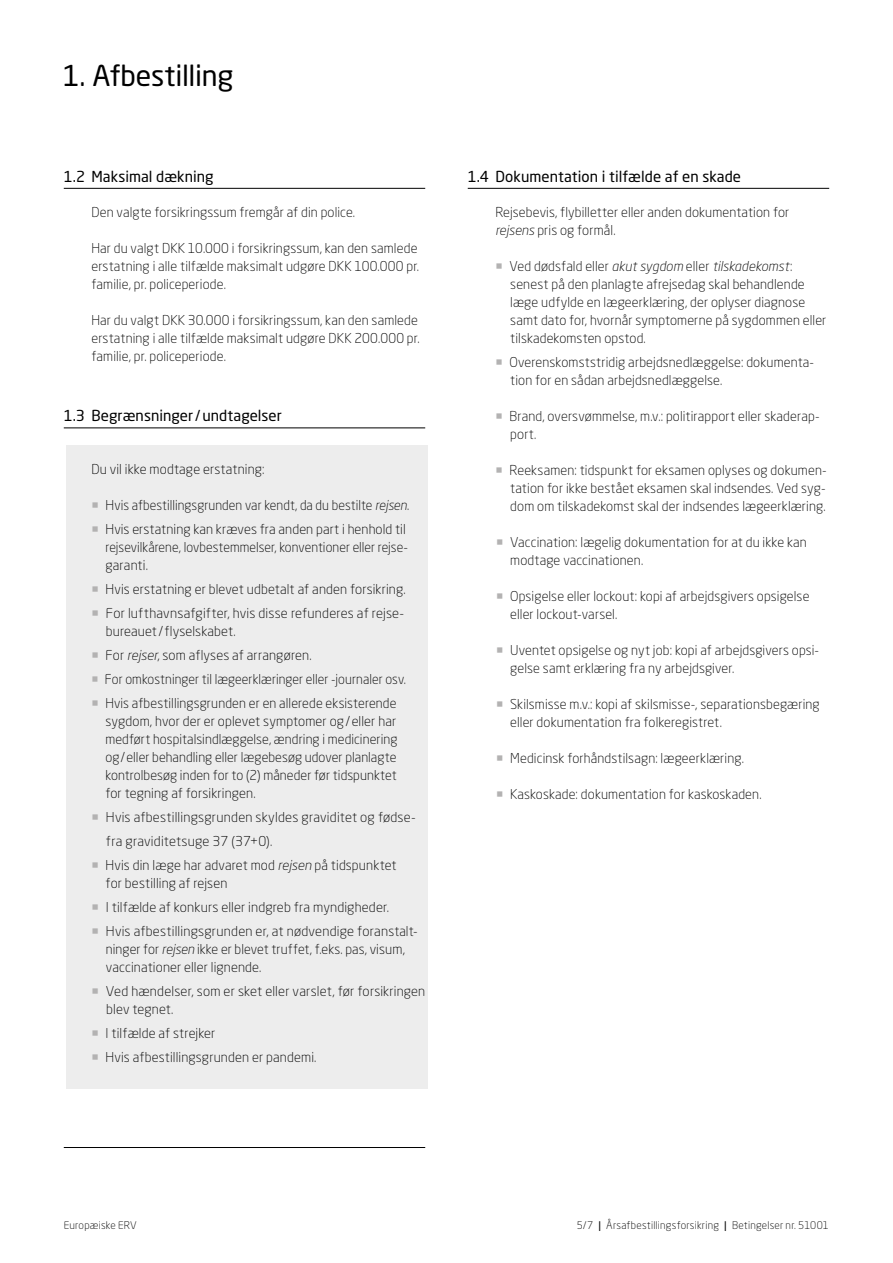
<style>
.page{position:relative;width:893px;height:1263px;background:#fff}
.page>*{position:absolute;margin:0;border:0;box-sizing:border-box;transform-origin:0 0}
.t1{font:28.5px "Neo Sans W1 G";letter-spacing:-.01em;color:#000}
.t2{font:15px "Neo Sans W1 G";letter-spacing:.005em;color:#000}
.t3{font:300 13.5px/18px "Neo Sans W1 G";letter-spacing:.01em;color:#000}
.t4{font:300 13.5px "Neo Sans W1 G";letter-spacing:.01em;color:#000;scale:.96 1}
.t5{font:italic 300 13.5px "Neo Sans Pro";letter-spacing:.005em;color:#000}
.t6{font:300 10.5px "Neo Sans W1 G";letter-spacing:.02em;color:#000}
.s1{color:#b3b2b2}
.s2{font-family:"Neo Sans Pro";font-style:italic}
.s3{font-family:"Neo Sans W1 G";font-style:normal}
.s4{font-weight:400}
</style>
<div class="page">
<div style="left:66px;top:445px;width:362px;height:644px;background:#ededed"></div>
<hr style="left:64px;top:188px;width:361px;height:1px;background:#000">
<hr style="left:64px;top:427px;width:361px;height:1px;background:#000">
<hr style="left:64px;top:1147px;width:361px;height:1px;background:#000">
<hr style="left:468px;top:188px;width:361px;height:1px;background:#000">
<h1 class="t1" style="left:63px;top:58px;width:172px">1. Afbestilling</h1>
<p class="t2" style="left:64px;top:167px;width:151px">1.2 Maksimal dækning</p>
<p class="t3" style="left:91px;top:202px;width:265px">Den valgte forsikringssum fremgår af din police.</p>
<p class="t3" style="left:91px;top:238px;width:329px">Har du valgt DKK 10.000 i forsikringssum, kan den samlede erstatning i alle tilfælde maksimalt udgøre DKK 100.000 pr. familie, pr. policeperiode.</p>
<p class="t3" style="left:91px;top:310px;width:330px">Har du valgt DKK 30.000 i forsikringssum, kan den samlede erstatning i alle tilfælde maksimalt udgøre DKK 200.000 pr. familie, pr. policeperiode.</p>
<p class="t2" style="left:64px;top:406px;width:220px">1.3 Begrænsninger/undtagelser</p>
<p class="t3" style="left:91px;top:460px;width:175px">Du vil ikke modtage erstatning:</p>
<p class="t3" style="left:91px;top:496px;width:319px"><span class="s1">○</span> Hvis afbestillingsgrunden var kendt, da du bestilte <span class="s2">rejsen</span>.</p>
<p class="t3" style="left:106px;top:520px;width:303px;text-align:justify;text-indent:-14px"><span class="s1">○</span> Hvis erstatning kan kræves fra anden part i henhold til rejsevilkårene, lovbestemmelser, konventioner eller rejse&shy;garanti.</p>
<p class="t3" style="left:91px;top:580px;width:316px"><span class="s1">○</span> Hvis erstatning er blevet udbetalt af anden forsikring.</p>
<p class="t3" style="left:106px;top:604px;width:298px;text-indent:-15px"><span class="s1">○</span> For lufthavnsafgifter, hvis disse refunderes af rejse&shy;bureauet/flyselskabet.</p>
<p class="t3" style="left:91px;top:646px;width:222px"><span class="s1">○</span> For <span class="s2">rejser</span>, som aflyses af arrangøren.</p>
<p class="t4" style="left:91px;top:671px;width:329px"><span class="s1">○</span> For omkostninger til lægeerklæringer eller -journaler osv.</p>
<p class="t3" style="left:105px;top:694px;width:294px;text-align:justify;text-indent:-14px"><span class="s1">○</span> Hvis afbestillingsgrunden er en allerede eksisterende sygdom, hvor der er oplevet symptomer og/eller har medført hospitalsindlæggelse, ændring i medicinering og/eller behandling eller lægebesøg udover planlagte kontrolbesøg inden for to (2) måneder før tidspunktet for tegning af forsikringen.</p>
<p class="t3" style="left:106px;top:805px;width:311px;line-height:24px;text-indent:-15px"><span class="s1">○</span> Hvis afbestillingsgrunden skyldes graviditet og fødse&shy;fra graviditetsuge 37 (37+0).</p>
<p class="t3" style="left:106px;top:856px;width:293px;text-indent:-14px"><span class="s1">○</span> Hvis din læge har advaret mod <span class="s2">rejsen</span> på tidspunktet for bestilling af rejsen</p>
<p class="t3" style="left:91px;top:898px;width:299px"><span class="s1">○</span> I tilfælde af konkurs eller indgreb fra myndigheder.</p>
<p class="t3" style="left:106px;top:922px;width:313px;text-indent:-15px"><span class="s1">○</span> Hvis afbestillingsgrunden er, at nødvendige foranstalt&shy;ninger for <span class="s2">rejsen</span> ikke er blevet truffet, f.eks. pas, visum, vaccinationer eller lignende.</p>
<p class="t3" style="left:106px;top:982px;width:320px;text-indent:-15px"><span class="s1">○</span> Ved hændelser, som er sket eller varslet, før forsikringen blev tegnet.</p>
<p class="t3" style="left:91px;top:1024px;width:126px"><span class="s1">○</span> I tilfælde af strejker</p>
<p class="t3" style="left:91px;top:1048px;width:227px"><span class="s1">○</span> Hvis afbestillingsgrunden er pandemi.</p>
<p class="t2" style="left:468px;top:167px;width:275px">1.4 Dokumentation i tilfælde af en skade</p>
<p class="t3" style="left:495px;top:202px;width:295px">Rejsebevis, flybilletter eller anden dokumentation for <span class="s2">rejsens</span> pris og formål.</p>
<p class="t5" style="left:495px;top:258px;width:299px"><span class="s1">○</span> <span class="s3">Ved dødsfald eller</span> akut sygdom <span class="s3">eller</span> tilskadekomst<span class="s3">:</span></p>
<p class="t3" style="left:510px;top:274px;width:318px">senest på den planlagte afrejsedag skal behandlende læge udfylde en lægeerklæring, der oplyser diagnose samt dato for, hvornår symptomerne på sygdommen eller tilskadekomsten opstod.</p>
<p class="t3" style="left:510px;top:352px;width:305px;text-indent:-15px"><span class="s1">○</span> Overenskomststridig arbejdsnedlæggelse: dokumenta&shy;tion for en sådan arbejdsnedlæggelse.</p>
<p class="t3" style="left:510px;top:406px;width:311px;text-indent:-15px"><span class="s1">○</span> Brand, oversvømmelse, m.v.: politirapport eller skaderap&shy;port.</p>
<p class="t3" style="left:510px;top:460px;width:318px;text-align:justify;text-indent:-15px"><span class="s1">○</span> Reeksamen: tidspunkt for eksamen oplyses og dokumen&shy;tation for ikke bestået eksamen skal indsendes. Ved syg&shy;dom om tilskadekomst skal der indsendes lægeerklæring.</p>
<p class="t3" style="left:510px;top:532px;width:298px;text-indent:-14px"><span class="s1">○</span> Vaccination: lægelig dokumentation for at du ikke kan modtage vaccinationen.</p>
<p class="t3" style="left:510px;top:586px;width:301px;text-indent:-14px"><span class="s1">○</span> Opsigelse eller lockout: kopi af arbejdsgivers opsigelse eller lockout-varsel.</p>
<p class="t3" style="left:510px;top:640px;width:310px;text-indent:-14px"><span class="s1">○</span> Uventet opsigelse og nyt job: kopi af arbejdsgivers opsi&shy;gelse samt erklæring fra ny arbejdsgiver.</p>
<p class="t3" style="left:510px;top:694px;width:311px;text-indent:-14px"><span class="s1">○</span> Skilsmisse m.v.: kopi af skilsmisse-, separationsbegæring eller dokumentation fra folkeregistret.</p>
<p class="t3" style="left:496px;top:748px;width:250px"><span class="s1">○</span> Medicinsk forhåndstilsagn: lægeerklæring.</p>
<p class="t3" style="left:496px;top:784px;width:267px"><span class="s1">○</span> Kaskoskade: dokumentation for kaskoskaden.</p>
<p class="t6" style="left:64px;top:1219px;width:75px">Europæiske ERV</p>
<p class="t6" style="left:577px;top:1219px;width:254px">5/7 <span class="s4">|</span> Årsafbestillingsforsikring <span class="s4">|</span> Betingelser nr. 51001</p>
</div>
